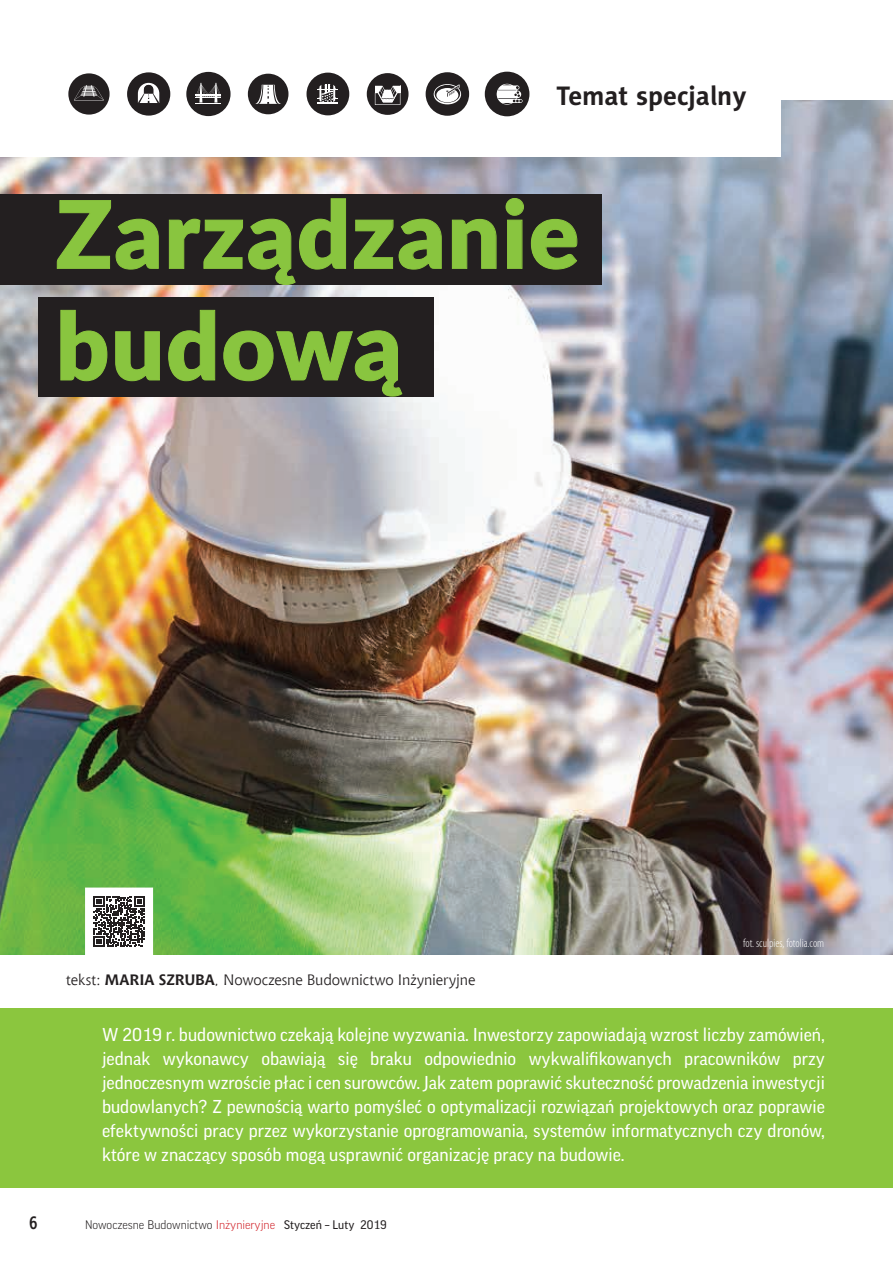
<style>
.page{position:relative;width:893px;height:1263px;background:#fff}
.page>*{position:absolute;margin:0;border:0;box-sizing:border-box;transform-origin:0 0}
.t1{font:900 93px/111.6px "Lato";letter-spacing:.02em;color:#89c53f}
.t2{font:700 27px "Naomi Sans EFN";color:#231f20}
.t3{font:18px/24px "Good Pro";color:#fff;text-align:justify}
.t4{font:700 18px "Aerton Cnd EFN";color:#231f20}
.t5{font:15px "Chianti EU";letter-spacing:-.01em;color:#231f20}
.t6{font:300 12px "Good Pro";color:#231f20}
.t7{font:300 condensed 12px "Myriad Pro";color:#fff}
.s1{font-weight:700}
.s2{color:#d1232a}
.s3{font-weight:400}
</style>
<div class="page">
<img style="left:0;top:101px;width:893px;height:853px">
<div style="left:38px;top:297px;width:396px;height:99px;background:#231f20"></div>
<div style="left:0;top:195px;width:602px;height:90px;background:#231f20"></div>
<svg style="left:57px;top:200px;width:102px;height:70px"></svg>
<svg style="left:169px;top:198px;width:177px;height:87px"></svg>
<svg style="left:354px;top:218px;width:88px;height:52px"></svg>
<svg style="left:452px;top:219px;width:45px;height:50px"></svg>
<svg style="left:505px;top:198px;width:19px;height:71px"></svg>
<svg style="left:531px;top:219px;width:47px;height:51px"></svg>
<svg style="left:60px;top:310px;width:48px;height:71px"></svg>
<svg style="left:115px;top:331px;width:45px;height:50px"></svg>
<svg style="left:168px;top:310px;width:47px;height:71px"></svg>
<svg style="left:223px;top:330px;width:180px;height:67px"></svg>
<div style="left:0;top:1008px;width:893px;height:179px;background:#8bc63e"></div>
<svg style="left:85px;top:887px;width:68px;height:67px"></svg>
<div style="left:0;top:0;width:780px;height:157px;background:#fff"></div>
<div style="left:367px;top:73px;width:41px;height:42px;background:#231f20;border-radius:50%"></div>
<svg style="left:375px;top:85px;width:25px;height:20px"></svg>
<div style="left:426px;top:72px;width:43px;height:44px;background:#231f20;border-radius:50%"></div>
<svg style="left:434px;top:84px;width:27px;height:20px"></svg>
<svg style="left:435px;top:85px;width:25px;height:18px"></svg>
<div style="left:436px;top:88px;width:22px;height:14px;background:#fff;border-radius:50%"></div>
<svg style="left:446px;top:85px;width:14px;height:12px"></svg>
<div style="left:127px;top:72px;width:43px;height:44px;background:#231f20;border-radius:50%"></div>
<svg style="left:138px;top:83px;width:21px;height:20px"></svg>
<div style="left:248px;top:74px;width:40px;height:40px;background:#231f20;border-radius:50%"></div>
<svg style="left:255px;top:85px;width:26px;height:19px"></svg>
<div style="left:68px;top:73px;width:42px;height:42px;background:#231f20;border-radius:50%"></div>
<svg style="left:74px;top:85px;width:30px;height:15px"></svg>
<div style="left:307px;top:73px;width:42px;height:42px;background:#231f20;border-radius:50%"></div>
<hr style="left:317px;top:102px;width:21px;height:2px;background:#fff">
<svg style="left:317px;top:84px;width:21px;height:18px"></svg>
<div style="left:186px;top:72px;width:45px;height:44px;background:#231f20;border-radius:50%"></div>
<svg style="left:196px;top:83px;width:25px;height:21px"></svg>
<div style="left:485px;top:72px;width:44px;height:44px;background:#231f20;border-radius:50%"></div>
<svg style="left:497px;top:84px;width:26px;height:20px"></svg>
<h2 class="t2" style="left:556px;top:79px;width:192px">Temat specjalny</h2>
<h1 class="t1" style="left:56px;top:174px;width:524px">Zarządzanie budową</h1>
<p class="t5" style="left:66px;top:970px;width:411px">tekst: <span class="s1">MARIA SZRUBA</span>, Nowoczesne Budownictwo Inżynieryjne</p>
<p class="t7" style="left:743px;top:936px;width:83px">fot. sculpies, fotolia.com</p>
<p class="t3" style="left:102px;top:1022px;width:724px">W 2019 r. budownictwo czekają kolejne wyzwania. Inwestorzy zapowiadają wzrost liczby zamówień, jednak wykonawcy obawiają się braku odpowiednio wykwalifikowanych pracowników przy jednoczesnym wzroście płac i cen surowców. Jak zatem poprawić skuteczność prowadzenia inwestycji budowlanych? Z pewnością warto pomyśleć o optymalizacji rozwiązań projektowych oraz poprawie efektywności pracy przez wykorzystanie oprogramowania, systemów informatycznych czy dronów, które w znaczący sposób mogą usprawnić organizację pracy na budowie.</p>
<p class="t4" style="left:29px;top:1212px;width:10px">6</p>
<p class="t6" style="left:85px;top:1218px;width:303px">Nowoczesne Budownictwo <span class="s2">Inżynieryjne</span> <span class="s3">Styczeń – Luty 2019</span></p>
</div>
